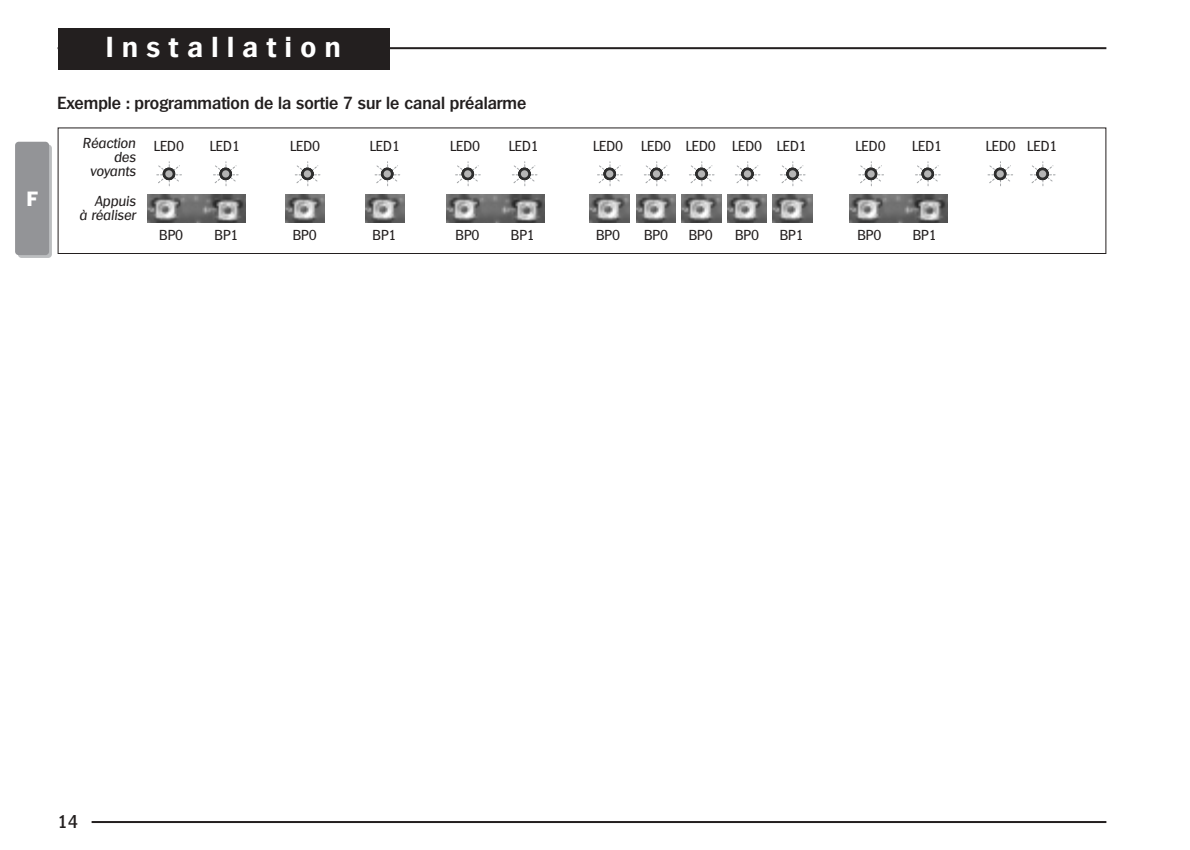
<style>
.page{position:relative;width:1190px;height:850px;background:#fff}
.page>*{position:absolute;margin:0;border:0;box-sizing:border-box;transform-origin:0 0}
.t1{font:700 28px "Plymouth";letter-spacing:.305em;color:#fff}
.t2{font:800 20px "Plymouth";color:#fff}
.t3{font:500 18px "Plymouth";color:#231f1f}
.t4{font:600 17px "Plymouth";color:#231f1f}
.t5{font:14px "Plymouth";color:#231f1f}
.t6{font:italic 14px/14px "Plymouth";color:#231f1f;text-align:right}
</style>
<div class="page">
<hr style="left:58px;top:47px;width:1048px;height:2px;background:#231f1f">
<hr style="left:92px;top:821px;width:1014px;height:2px;background:#231f1f">
<div style="left:58px;top:28px;width:332px;height:42px;background:#231f1f"></div>
<div style="left:18px;top:145px;width:34px;height:113px;background:#bcbec0;border-radius:4px"></div>
<div style="left:15px;top:142px;width:34px;height:113px;background:#939497;border-radius:4px"></div>
<div style="left:58px;top:127px;width:1048px;height:127px;border:1px solid #231f1f"></div>
<svg style="left:157px;top:161px;width:24px;height:26px"></svg>
<div style="left:163px;top:167px;width:12px;height:13px;background:#2e2e2e;border-radius:50%"></div>
<div style="left:165px;top:170px;width:8px;height:8px;background:#b5b5b5;border-radius:50%"></div>
<svg style="left:213px;top:161px;width:25px;height:25px"></svg>
<svg style="left:219px;top:167px;width:13px;height:13px"></svg>
<div style="left:222px;top:170px;width:7px;height:8px;background:#b5b5b5;border-radius:50%"></div>
<svg style="left:598px;top:161px;width:24px;height:25px"></svg>
<svg style="left:603px;top:167px;width:13px;height:13px"></svg>
<div style="left:606px;top:170px;width:7px;height:8px;background:#b5b5b5;border-radius:50%"></div>
<svg style="left:689px;top:161px;width:25px;height:25px"></svg>
<svg style="left:695px;top:167px;width:13px;height:13px"></svg>
<div style="left:698px;top:170px;width:7px;height:8px;background:#b5b5b5;border-radius:50%"></div>
<img style="left:148px;top:194px;width:98px;height:28px">
<svg style="left:859px;top:161px;width:25px;height:26px"></svg>
<div style="left:865px;top:167px;width:12px;height:13px;background:#2e2e2e;border-radius:50%"></div>
<div style="left:867px;top:170px;width:8px;height:8px;background:#b5b5b5;border-radius:50%"></div>
<svg style="left:916px;top:161px;width:24px;height:25px"></svg>
<svg style="left:921px;top:167px;width:13px;height:13px"></svg>
<div style="left:924px;top:170px;width:7px;height:8px;background:#b5b5b5;border-radius:50%"></div>
<svg style="left:988px;top:161px;width:25px;height:26px"></svg>
<svg style="left:994px;top:167px;width:13px;height:13px"></svg>
<div style="left:997px;top:170px;width:7px;height:8px;background:#b5b5b5;border-radius:50%"></div>
<svg style="left:1030px;top:161px;width:25px;height:25px"></svg>
<svg style="left:1036px;top:167px;width:13px;height:13px"></svg>
<div style="left:1039px;top:170px;width:7px;height:8px;background:#b5b5b5;border-radius:50%"></div>
<img style="left:850px;top:194px;width:98px;height:28px">
<svg style="left:456px;top:161px;width:24px;height:25px"></svg>
<svg style="left:461px;top:167px;width:13px;height:13px"></svg>
<div style="left:464px;top:170px;width:7px;height:8px;background:#b5b5b5;border-radius:50%"></div>
<svg style="left:512px;top:161px;width:25px;height:25px"></svg>
<svg style="left:518px;top:167px;width:13px;height:13px"></svg>
<div style="left:521px;top:170px;width:7px;height:8px;background:#b5b5b5;border-radius:50%"></div>
<img style="left:447px;top:194px;width:97px;height:28px">
<svg style="left:375px;top:161px;width:25px;height:26px"></svg>
<svg style="left:381px;top:167px;width:13px;height:13px"></svg>
<div style="left:384px;top:170px;width:7px;height:8px;background:#b5b5b5;border-radius:50%"></div>
<img style="left:365px;top:194px;width:40px;height:28px">
<img style="left:589px;top:194px;width:40px;height:28px">
<svg style="left:644px;top:161px;width:25px;height:25px"></svg>
<svg style="left:650px;top:167px;width:13px;height:13px"></svg>
<div style="left:653px;top:170px;width:7px;height:8px;background:#b5b5b5;border-radius:50%"></div>
<img style="left:636px;top:194px;width:40px;height:28px">
<img style="left:682px;top:194px;width:39px;height:28px">
<svg style="left:295px;top:161px;width:25px;height:25px"></svg>
<svg style="left:301px;top:167px;width:13px;height:13px"></svg>
<div style="left:304px;top:170px;width:7px;height:8px;background:#b5b5b5;border-radius:50%"></div>
<img style="left:285px;top:194px;width:40px;height:28px">
<svg style="left:780px;top:161px;width:25px;height:25px"></svg>
<svg style="left:786px;top:167px;width:13px;height:13px"></svg>
<div style="left:789px;top:170px;width:7px;height:8px;background:#b5b5b5;border-radius:50%"></div>
<svg style="left:735px;top:161px;width:25px;height:25px"></svg>
<svg style="left:741px;top:167px;width:13px;height:13px"></svg>
<div style="left:744px;top:170px;width:7px;height:8px;background:#b5b5b5;border-radius:50%"></div>
<img style="left:727px;top:194px;width:40px;height:28px">
<img style="left:773px;top:194px;width:39px;height:28px">
<h2 class="t2" style="left:27px;top:192px;width:12px">F</h2>
<h1 class="t1" style="left:106px;top:37px;width:236px">Installation</h1>
<p class="t4" style="left:58px;top:97px;width:470px">Exemple : programmation de la sortie 7 sur le canal préalarme</p>
<p class="t6" style="left:83px;top:138px;width:55px">Réaction</p>
<p class="t5" style="left:154px;top:141px;width:32px">LED0</p>
<p class="t5" style="left:210px;top:141px;width:32px">LED1</p>
<p class="t5" style="left:370px;top:141px;width:32px">LED1</p>
<p class="t5" style="left:856px;top:141px;width:32px">LED0</p>
<p class="t5" style="left:912px;top:141px;width:32px">LED1</p>
<p class="t5" style="left:986px;top:141px;width:73px">LED0 LED1</p>
<p class="t6" style="left:90px;top:152px;width:47px">des voyants</p>
<p class="t6" style="left:79px;top:195px;width:58px">Appuis<br>à réaliser</p>
<p class="t5" style="left:450px;top:141px;width:32px">LED0</p>
<p class="t5" style="left:509px;top:141px;width:32px">LED1</p>
<p class="t5" style="left:593px;top:141px;width:32px">LED0</p>
<p class="t5" style="left:641px;top:141px;width:76px">LED0 LED0</p>
<p class="t5" style="left:732px;top:141px;width:76px">LED0 LED1</p>
<p class="t5" style="left:290px;top:141px;width:32px">LED0</p>
<p class="t5" style="left:159px;top:230px;width:25px">BP0</p>
<p class="t5" style="left:215px;top:230px;width:25px">BP1</p>
<p class="t5" style="left:456px;top:230px;width:25px">BP0</p>
<p class="t5" style="left:293px;top:230px;width:25px">BP0</p>
<p class="t5" style="left:511px;top:230px;width:25px">BP1</p>
<p class="t5" style="left:857px;top:230px;width:25px">BP0</p>
<p class="t5" style="left:913px;top:230px;width:25px">BP1</p>
<p class="t5" style="left:373px;top:230px;width:25px">BP1</p>
<p class="t5" style="left:596px;top:230px;width:25px">BP0</p>
<p class="t5" style="left:644px;top:230px;width:25px">BP0</p>
<p class="t5" style="left:689px;top:230px;width:25px">BP0</p>
<p class="t5" style="left:735px;top:230px;width:25px">BP0</p>
<p class="t5" style="left:780px;top:230px;width:25px">BP1</p>
<p class="t3" style="left:58px;top:815px;width:22px">14</p>
</div>
